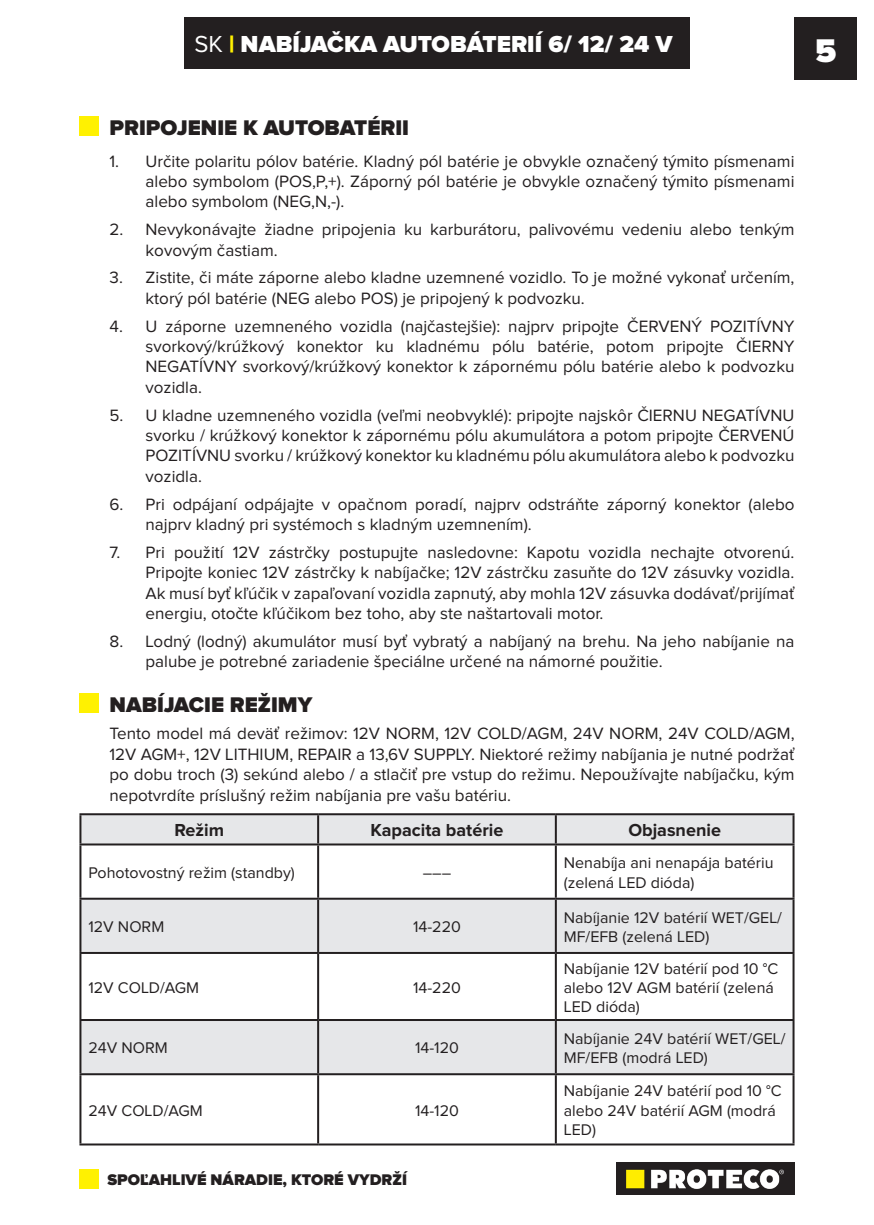
<style>
.page{position:relative;width:874px;height:1225px;background:#fff}
.page>*{position:absolute;margin:0;border:0;box-sizing:border-box;transform-origin:0 0}
.t1{font:900 34px "Proxima Nova";color:#fff}
.t2{font:900 24px "Proxima Nova";color:#fff}
.t3{font:900 22px "Proxima Nova";color:#231f20}
.t4{font:700 18px "Proxima Nova";color:#231f20}
.t5{font:17px/20.4px "Proxima Nova";color:#231f20;text-align:justify}
.t6{font:16px/19.2px "Proxima Nova";color:#231f20}
.t7{font:900 16px "Proxima Nova";color:#231f20}
.s1{font-weight:400}
.s2{color:#fff101}
</style>
<div class="page">
<div style="left:794px;top:17px;width:62px;height:62px;background:#231f20"></div>
<div style="left:184px;top:17px;width:505px;height:51px;background:#231f20"></div>
<img style="left:616px;top:1162px;width:178px;height:33px">
<div style="left:79px;top:1169px;width:20px;height:19px;background:#fff101"></div>
<div style="left:79px;top:116px;width:20px;height:20px;background:#fff101"></div>
<div style="left:79px;top:693px;width:20px;height:20px;background:#fff101"></div>
<svg style="left:81px;top:815px;width:711px;height:258px;fill:#e6e7e9"></svg>
<hr style="left:79px;top:813px;width:239px;height:2px;background:#231f20">
<hr style="left:79px;top:815px;width:2px;height:28px;background:#231f20">
<hr style="left:318px;top:813px;width:237px;height:2px;background:#231f20">
<hr style="left:317px;top:815px;width:2px;height:28px;background:#231f20">
<hr style="left:555px;top:813px;width:239px;height:2px;background:#231f20">
<hr style="left:554px;top:815px;width:2px;height:28px;background:#231f20">
<hr style="left:792px;top:815px;width:2px;height:28px;background:#231f20">
<hr style="left:79px;top:843px;width:239px;height:2px;background:#231f20">
<hr style="left:79px;top:845px;width:2px;height:52px;background:#231f20">
<hr style="left:318px;top:843px;width:237px;height:2px;background:#231f20">
<hr style="left:317px;top:845px;width:2px;height:52px;background:#231f20">
<hr style="left:555px;top:843px;width:239px;height:2px;background:#231f20">
<hr style="left:554px;top:845px;width:2px;height:52px;background:#231f20">
<hr style="left:792px;top:845px;width:2px;height:52px;background:#231f20">
<hr style="left:79px;top:897px;width:239px;height:2px;background:#231f20">
<hr style="left:79px;top:899px;width:2px;height:53px;background:#231f20">
<hr style="left:318px;top:897px;width:237px;height:2px;background:#231f20">
<hr style="left:317px;top:899px;width:2px;height:53px;background:#231f20">
<hr style="left:555px;top:897px;width:239px;height:2px;background:#231f20">
<hr style="left:554px;top:899px;width:2px;height:53px;background:#231f20">
<hr style="left:792px;top:899px;width:2px;height:53px;background:#231f20">
<hr style="left:79px;top:952px;width:239px;height:2px;background:#231f20">
<hr style="left:79px;top:954px;width:2px;height:65px;background:#231f20">
<hr style="left:318px;top:952px;width:237px;height:2px;background:#231f20">
<hr style="left:317px;top:954px;width:2px;height:65px;background:#231f20">
<hr style="left:555px;top:952px;width:239px;height:2px;background:#231f20">
<hr style="left:554px;top:954px;width:2px;height:65px;background:#231f20">
<hr style="left:792px;top:954px;width:2px;height:65px;background:#231f20">
<hr style="left:79px;top:1019px;width:239px;height:2px;background:#231f20">
<hr style="left:79px;top:1021px;width:2px;height:52px;background:#231f20">
<hr style="left:318px;top:1019px;width:237px;height:2px;background:#231f20">
<hr style="left:317px;top:1021px;width:2px;height:52px;background:#231f20">
<hr style="left:555px;top:1019px;width:239px;height:2px;background:#231f20">
<hr style="left:554px;top:1021px;width:2px;height:52px;background:#231f20">
<hr style="left:792px;top:1021px;width:2px;height:52px;background:#231f20">
<hr style="left:79px;top:1073px;width:239px;height:2px;background:#231f20">
<hr style="left:79px;top:1075px;width:2px;height:68px;background:#231f20">
<hr style="left:318px;top:1073px;width:237px;height:2px;background:#231f20">
<hr style="left:317px;top:1075px;width:2px;height:68px;background:#231f20">
<hr style="left:555px;top:1073px;width:239px;height:2px;background:#231f20">
<hr style="left:554px;top:1075px;width:2px;height:68px;background:#231f20">
<hr style="left:792px;top:1075px;width:2px;height:68px;background:#231f20">
<hr style="left:79px;top:1143px;width:239px;height:2px;background:#231f20">
<hr style="left:318px;top:1143px;width:237px;height:2px;background:#231f20">
<hr style="left:555px;top:1143px;width:239px;height:2px;background:#231f20">
<h2 class="t2" style="left:194px;top:30px;width:479px"><span class="s1">SK</span> <span class="s2">|</span> NABÍJAČKA AUTOBÁTERIÍ 6/ 12/ 24 V</h2>
<h1 class="t1" style="left:814px;top:31px;width:23px">5</h1>
<p class="t3" style="left:109px;top:115px;width:301px">PRIPOJENIE K AUTOBATÉRII</p>
<p class="t5" style="left:145px;top:151px;width:650px;text-indent:-36px">1. Určite polaritu pólov batérie. Kladný pól batérie je obvykle označený týmito písmenami alebo symbolom (POS,P,+). Záporný pól batérie je obvykle označený týmito písmenami alebo symbolom (NEG,N,-).</p>
<p class="t5" style="left:145px;top:220px;width:650px;text-indent:-36px">2. Nevykonávajte žiadne pripojenia ku karburátoru, palivovému vedeniu alebo tenkým kovovým častiam.</p>
<p class="t5" style="left:145px;top:268px;width:650px;text-indent:-36px">3. Zistite, či máte záporne alebo kladne uzemnené vozidlo. To je možné vykonať určením, ktorý pól batérie (NEG alebo POS) je pripojený k podvozku.</p>
<p class="t5" style="left:145px;top:316px;width:650px;text-indent:-36px">4. U záporne uzemneného vozidla (najčastejšie): najprv pripojte ČERVENÝ POZITÍVNY svorkový/krúžkový konektor ku kladnému pólu batérie, potom pripojte ČIERNY NEGATÍVNY svorkový/krúžkový konektor k zápornému pólu batérie alebo k podvozku vozidla.</p>
<p class="t5" style="left:145px;top:405px;width:650px;text-indent:-36px">5. U kladne uzemneného vozidla (veľmi neobvyklé): pripojte najskôr ČIERNU NEGATÍVNU svorku / krúžkový konektor k zápornému pólu akumulátora a potom pripojte ČERVENÚ POZITÍVNU svorku / krúžkový konektor ku kladnému pólu akumulátora alebo k podvozku vozidla.</p>
<p class="t5" style="left:145px;top:494px;width:650px;text-indent:-36px">6. Pri odpájaní odpájajte v opačnom poradí, najprv odstráňte záporný konektor (alebo najprv kladný pri systémoch s kladným uzemnením).</p>
<p class="t5" style="left:145px;top:542px;width:650px;text-indent:-36px">7. Pri použití 12V zástrčky postupujte nasledovne: Kapotu vozidla nechajte otvorenú.<br>Pripojte koniec 12V zástrčky k nabíjačke; 12V zástrčku zasuňte do 12V zásuvky vozidla.<br>Ak musí byť kľúčik v zapaľovaní vozidla zapnutý, aby mohla 12V zásuvka dodávať/prijímať energiu, otočte kľúčikom bez toho, aby ste naštartovali motor.</p>
<p class="t5" style="left:145px;top:631px;width:650px;text-indent:-36px">8. Lodný (lodný) akumulátor musí byť vybratý a nabíjaný na brehu. Na jeho nabíjanie na palube je potrebné zariadenie špeciálne určené na námorné použitie.</p>
<p class="t3" style="left:109px;top:692px;width:204px">NABÍJACIE REŽIMY</p>
<p class="t5" style="left:109px;top:724px;width:686px">Tento model má deväť režimov: 12V NORM, 12V COLD/AGM, 24V NORM, 24V COLD/AGM, 12V AGM+, 12V LITHIUM, REPAIR a 13,6V SUPPLY. Niektoré režimy nabíjania je nutné podržať po dobu troch (3) sekúnd alebo / a stlačiť pre vstup do režimu. Nepoužívajte nabíjačku, kým nepotvrdíte príslušný režim nabíjania pre vašu batériu.</p>
<p class="t4" style="left:174px;top:820px;width:51px">Režim</p>
<p class="t4" style="left:370px;top:820px;width:134px">Kapacita batérie</p>
<p class="t4" style="left:628px;top:820px;width:94px">Objasnenie</p>
<p class="t6" style="left:88px;top:863px;width:208px">Pohotovostný režim (standby)</p>
<p class="t6" style="left:422px;top:863px;width:30px">–––</p>
<p class="t6" style="left:563px;top:854px;width:211px">Nenabíja ani nenapája batériu (zelená LED dióda)</p>
<p class="t6" style="left:88px;top:918px;width:77px">12V NORM</p>
<p class="t6" style="left:413px;top:918px;width:49px">14-220</p>
<p class="t6" style="left:563px;top:908px;width:219px">Nabíjanie 12V batérií WET/GEL/<br>MF/EFB (zelená LED)</p>
<p class="t6" style="left:88px;top:978px;width:112px">12V COLD/AGM</p>
<p class="t6" style="left:413px;top:978px;width:49px">14-220</p>
<p class="t6" style="left:563px;top:959px;width:216px">Nabíjanie 12V batérií pod 10 °C alebo 12V AGM batérií (zelená<br>LED dióda)</p>
<p class="t6" style="left:88px;top:1039px;width:81px">24V NORM</p>
<p class="t6" style="left:415px;top:1039px;width:45px">14-120</p>
<p class="t6" style="left:563px;top:1029px;width:223px">Nabíjanie 24V batérií WET/GEL/<br>MF/EFB (modrá LED)</p>
<p class="t6" style="left:88px;top:1101px;width:116px">24V COLD/AGM</p>
<p class="t6" style="left:415px;top:1101px;width:45px">14-120</p>
<p class="t6" style="left:563px;top:1082px;width:219px">Nabíjanie 24V batérií pod 10 °C alebo 24V batérií AGM (modrá<br>LED)</p>
<p class="t7" style="left:107px;top:1170px;width:301px">SPOĽAHLIVÉ NÁRADIE, KTORÉ VYDRŽÍ</p>
</div>
